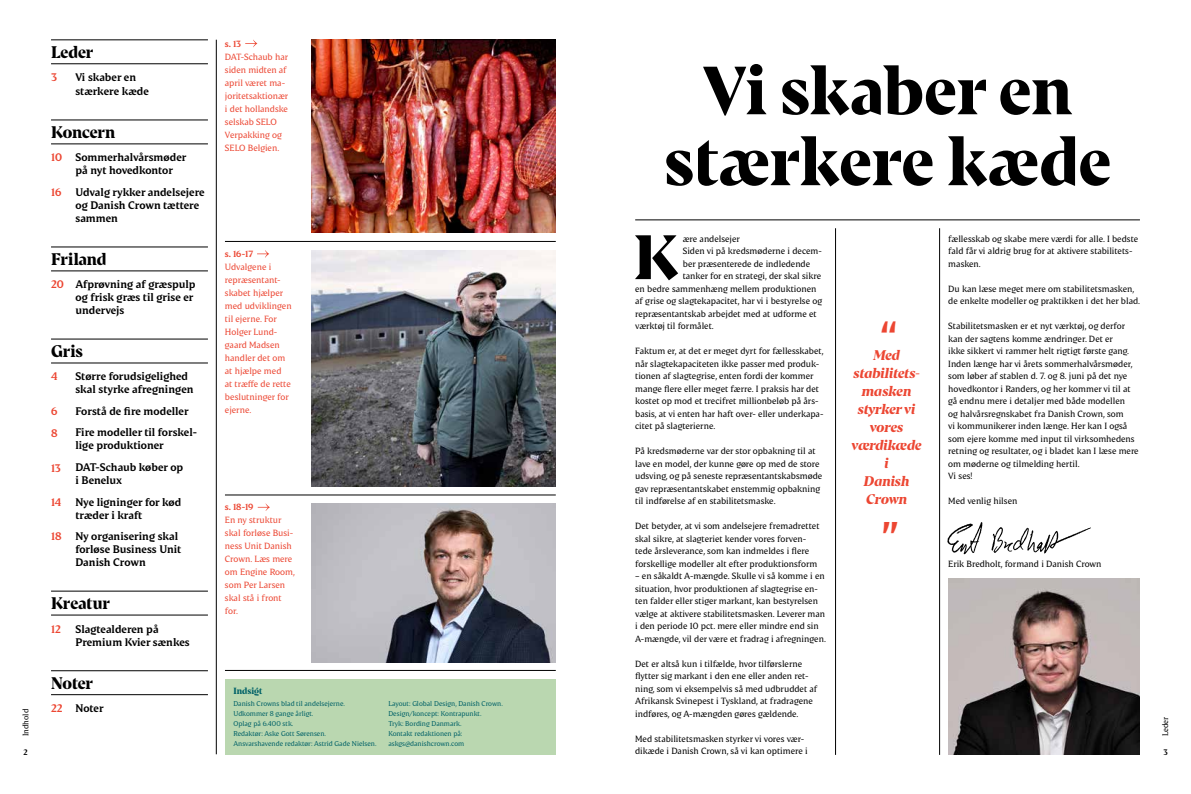
<style>
.page{position:relative;width:1191px;height:794px;background:#fff}
.page>*{position:absolute;margin:0;border:0;box-sizing:border-box;transform-origin:0 0}
.t1{font:700 67.9px/70.9px "Danish Crown Display";color:#000;text-align:center}
.t2{font:700 62.6px "Danish Crown Display";color:#000}
.t3{font:700 40px "Danish Crown Text";color:#ec4632}
.t4{font:700 16.8px "Danish Crown Display";letter-spacing:-.01em;color:#000}
.t5{font:italic 700 14px/18px "Danish Crown Display";color:#ec4632;text-align:center}
.t6{font:700 11px/13px "Danish Crown Text";letter-spacing:-.005em;color:#000}
.t7{font:700 11px/22px "Danish Crown Text";color:#ec4632}
.t8{font:9px/12.5px "Danish Crown Text";letter-spacing:-.005em;color:#000}
.t9{font:9px/13px "Danish Crown Text";letter-spacing:-.005em;color:#ec4632}
.t10{font:700 9px "Danish Crown Text";letter-spacing:-.005em;color:#ec4632}
.t11{font:700 9px "Danish Crown Display";color:#006167}
.t12{font:8px "Danish Crown Text";letter-spacing:-.005em;color:#000}
.t13{font:700 8px "Danish Crown Text";color:#000}
.t14{font:7px/10px "Danish Crown Text";letter-spacing:-.005em;color:#006167}
.s1{color:#ec4632}
</style>
<div class="page">
<img style="left:312px;top:503px;width:244px;height:159px">
<hr style="left:225px;top:495px;width:331px;height:1px;background:#000">
<hr style="left:225px;top:241px;width:331px;height:1px;background:#000">
<hr style="left:216px;top:40px;width:1px;height:714px;background:#000">
<img style="left:312px;top:40px;width:244px;height:193px">
<img style="left:312px;top:250px;width:244px;height:236px">
<svg style="left:245px;top:40px;width:12px;height:7px"></svg>
<svg style="left:257px;top:250px;width:12px;height:8px"></svg>
<svg style="left:258px;top:503px;width:12px;height:8px"></svg>
<div style="left:225px;top:679px;width:331px;height:76px;background:#bad7b0"></div>
<hr style="left:225px;top:670px;width:331px;height:1px;background:#000">
<hr style="left:51px;top:120px;width:157px;height:1px;background:#000">
<hr style="left:51px;top:144px;width:157px;height:1px;background:#000">
<hr style="left:51px;top:339px;width:157px;height:1px;background:#000">
<hr style="left:51px;top:363px;width:157px;height:1px;background:#000">
<hr style="left:51px;top:591px;width:157px;height:1px;background:#000">
<hr style="left:51px;top:615px;width:157px;height:1px;background:#000">
<hr style="left:51px;top:247px;width:157px;height:1px;background:#000">
<hr style="left:51px;top:271px;width:157px;height:1px;background:#000">
<hr style="left:51px;top:40px;width:157px;height:1px;background:#000">
<hr style="left:51px;top:64px;width:157px;height:1px;background:#000">
<hr style="left:51px;top:670px;width:157px;height:1px;background:#000">
<hr style="left:51px;top:694px;width:157px;height:1px;background:#000">
<hr style="left:635px;top:220px;width:505px;height:1px;background:#000">
<hr style="left:835px;top:228px;width:1px;height:527px;background:#000">
<hr style="left:939px;top:228px;width:1px;height:527px;background:#000">
<img style="left:948px;top:579px;width:192px;height:176px">
<img style="left:939px;top:517px;width:152px;height:49px">
<h3 class="t4" style="left:51px;top:41px;width:44px">Leder</h3>
<p class="t6" style="left:75px;top:70px;width:75px;line-height:13.4px">Vi skaber en stærkere kæde</p>
<p class="t7" style="left:51px;top:66px;width:7px">3</p>
<h3 class="t4" style="left:51px;top:121px;width:66px">Koncern</h3>
<p class="t6" style="left:75px;top:151px;width:113px">Sommerhalvårsmøder på nyt hovedkontor</p>
<p class="t6" style="left:75px;top:185px;width:131px">Udvalg rykker andelsejere og Danish Crown tættere sammen</p>
<p class="t7" style="left:51px;top:146px;width:12px">10</p>
<p class="t7" style="left:51px;top:181px;width:12px">16</p>
<p class="t10" style="left:225px;top:38px;width:18px">s. 13</p>
<p class="t9" style="left:225px;top:50px;width:65px">DAT-Schaub har siden midten af april været ma&shy;joritetsaktionær i det hollandske selskab SELO<br>Verpakking og<br>SELO Belgien.</p>
<h1 class="t1" style="left:664px;top:54px;width:448px">Vi skaber en stærkere kæde</h1>
<h2 class="t2" style="left:633px;top:217px;width:46px">K</h2>
<p class="t8" style="left:683px;top:232px;width:59px">ære andelsejer</p>
<p class="t8" style="left:948px;top:232px;width:191px">fællesskab og skabe mere værdi for alle. I bedste fald får vi aldrig brug for at aktivere stabilitets&shy;masken.</p>
<p class="t8" style="left:948px;top:282px;width:193px">Du kan læse meget mere om stabilitetsmasken, de enkelte modeller og praktikken i det her blad.</p>
<p class="t8" style="left:948px;top:319px;width:192px">Stabilitetsmasken er et nyt værktøj, og derfor kan der sagtens komme ændringer. Det er<br>ikke sikkert vi rammer helt rigtigt første gang.<br>Inden længe har vi årets sommerhalvårsmøder, som løber af stablen d. 7. og 8. juni på det nye hovedkontor i Randers, og her kommer vi til at gå endnu mere i detaljer med både modellen<br>og halvårsregnskabet fra Danish Crown, som<br>vi kommunikerer inden længe. Her kan I også som ejere komme med input til virksomhedens retning og resultater, og i bladet kan I læse mere om møderne og tilmelding hertil.<br>Vi ses!</p>
<p class="t8" style="left:948px;top:494px;width:71px">Med venlig hilsen</p>
<p class="t8" style="left:683px;top:244px;width:141px">Siden vi på kredsmøderne i decem-</p>
<p class="t8" style="left:683px;top:257px;width:129px">ber præsenterede de indledende</p>
<p class="t8" style="left:683px;top:269px;width:140px">tanker for en strategi, der skal sikre</p>
<p class="t8" style="left:635px;top:282px;width:183px">en bedre sammenhæng mellem produktionen</p>
<p class="t8" style="left:635px;top:294px;width:188px">af grise og slagtekapacitet, har vi i bestyrelse og</p>
<p class="t8" style="left:635px;top:307px;width:183px">repræsentantskab arbejdet med at udforme et</p>
<p class="t8" style="left:635px;top:319px;width:80px">værktøj til formålet.</p>
<p class="t8" style="left:635px;top:344px;width:190px">Faktum er, at det er meget dyrt for fællesskabet, når slagtekapaciteten ikke passer med produk&shy;tionen af slagtegrise, enten fordi der kommer mange flere eller meget færre. I praksis har det kostet op mod et trecifret millionbeløb på års&shy;basis, at vi enten har haft over- eller underkapa&shy;citet på slagterierne.</p>
<p class="t8" style="left:635px;top:444px;width:189px">På kredsmøderne var der stor opbakning til at lave en model, der kunne gøre op med de store udsving, og på seneste repræsentantskabsmøde gav repræsentantskabet enstemmig opbakning til indførelse af en stabilitetsmaske.</p>
<p class="t8" style="left:635px;top:519px;width:186px">Det betyder, at vi som andelsejere fremadrettet skal sikre, at slagteriet kender vores forven&shy;tede årsleverance, som kan indmeldes i flere forskellige modeller alt efter produktionsform</p>
<p class="t8" style="left:635px;top:569px;width:192px">– en såkaldt A-mængde. Skulle vi så komme i en situation, hvor produktionen af slagtegrise en&shy;ten falder eller stiger markant, kan bestyrelsen vælge at aktivere stabilitetsmasken. Leverer man i den periode 10 pct. mere eller mindre end sin A-mængde, vil der være et fradrag i afregningen.</p>
<p class="t8" style="left:635px;top:657px;width:184px">Det er altså kun i tilfælde, hvor tilførslerne flytter sig markant i den ene eller anden ret&shy;ning, som vi eksempelvis så med udbruddet af Afrikansk Svinepest i Tyskland, at fradragene indføres, og A-mængden gøres gældende.</p>
<p class="t8" style="left:635px;top:732px;width:174px">Med stabilitetsmasken styrker vi vores vær&shy;dikæde i Danish Crown, så vi kan optimere i</p>
<p class="t10" style="left:225px;top:248px;width:30px">s. 16-17</p>
<p class="t9" style="left:225px;top:260px;width:68px">Udvalgene i repræsentant&shy;skabet hjælper med udviklingen til ejerne. For<br>Holger Lund&shy;gaard Madsen handler det om at hjælpe med<br>at træffe de rette beslutninger for ejerne.</p>
<h3 class="t4" style="left:51px;top:248px;width:57px">Friland</h3>
<p class="t6" style="left:75px;top:278px;width:122px">Afprøvning af græspulp og frisk græs til grise er undervejs</p>
<p class="t7" style="left:51px;top:273px;width:14px">20</p>
<h3 class="t3" style="left:879px;top:310px;width:20px">“</h3>
<h3 class="t5" style="left:851px;top:346px;width:71px">Med stabilitets&shy;masken styrker vi vores værdikæde i<br>Danish<br>Crown</h3>
<h3 class="t3" style="left:880px;top:510px;width:20px">”</h3>
<h3 class="t4" style="left:51px;top:340px;width:33px">Gris</h3>
<p class="t6" style="left:75px;top:370px;width:120px">Større forudsigelighed skal styrke afregningen</p>
<p class="t6" style="left:75px;top:400px;width:123px;line-height:21.5px">Forstå de fire modeller<br>Fire modeller til forskel-</p>
<p class="t6" style="left:75px;top:434px;width:109px;line-height:21.5px">lige produktioner<br>DAT-Schaub køber op</p>
<p class="t6" style="left:75px;top:469px;width:107px;line-height:21.5px">i Benelux<br>Nye ligninger for kød</p>
<p class="t6" style="left:75px;top:503px;width:104px;line-height:21.5px">træder i kraft<br>Ny organisering skal</p>
<p class="t6" style="left:75px;top:542px;width:108px">forløse Business Unit<br>Danish Crown</p>
<p class="t7" style="left:51px;top:365px;width:8px">4</p>
<p class="t7" style="left:51px;top:400px;width:8px">6<br>8</p>
<p class="t7" style="left:51px;top:456px;width:11px">13</p>
<p class="t7" style="left:51px;top:490px;width:12px">14</p>
<p class="t7" style="left:51px;top:525px;width:12px">18</p>
<p class="t10" style="left:225px;top:501px;width:30px">s. 18-19</p>
<p class="t9" style="left:225px;top:513px;width:72px">En ny struktur skal forløse Busi&shy;ness Unit Danish<br>Crown. Læs mere om Engine Room, som Per Larsen skal stå i front for.</p>
<p class="t8" style="left:948px;top:557px;width:155px">Erik Bredholt, formand i Danish Crown</p>
<h3 class="t4" style="left:51px;top:592px;width:61px">Kreatur</h3>
<p class="t6" style="left:75px;top:622px;width:116px">Slagtealderen på<br>Premium Kvier sænkes</p>
<p class="t7" style="left:51px;top:617px;width:11px">12</p>
<h3 class="t4" style="left:51px;top:672px;width:44px">Noter</h3>
<p class="t6" style="left:51px;top:701px;width:54px"><span class="s1">22</span> Noter</p>
<p class="t11" style="left:233px;top:685px;width:30px">Indsigt</p>
<p class="t14" style="left:233px;top:698px;width:145px">Danish Crowns blad til andelsejerne.<br>Udkommer 8 gange årligt.<br>Oplag på 6.400 stk.<br>Redaktør: Aske Gott Sørensen.<br>Ansvarshavende redaktør: Astrid Gade Nielsen.</p>
<p class="t14" style="left:388px;top:698px;width:116px">Layout: Global Design, Danish Crown.<br>Design/koncept: Kontrapunkt.<br>Tryk: Bording Danmark.<br>Kontakt redaktionen på: askgs@danishcrown.com</p>
<p class="t12" style="left:21px;top:736px;width:29px;rotate:-90deg">Indhold</p>
<p class="t12" style="left:1160px;top:736px;width:21px;rotate:-90deg">Leder</p>
<p class="t13" style="left:23px;top:747px;width:6px">2</p>
<p class="t13" style="left:1163px;top:747px;width:6px">3</p>
</div>
